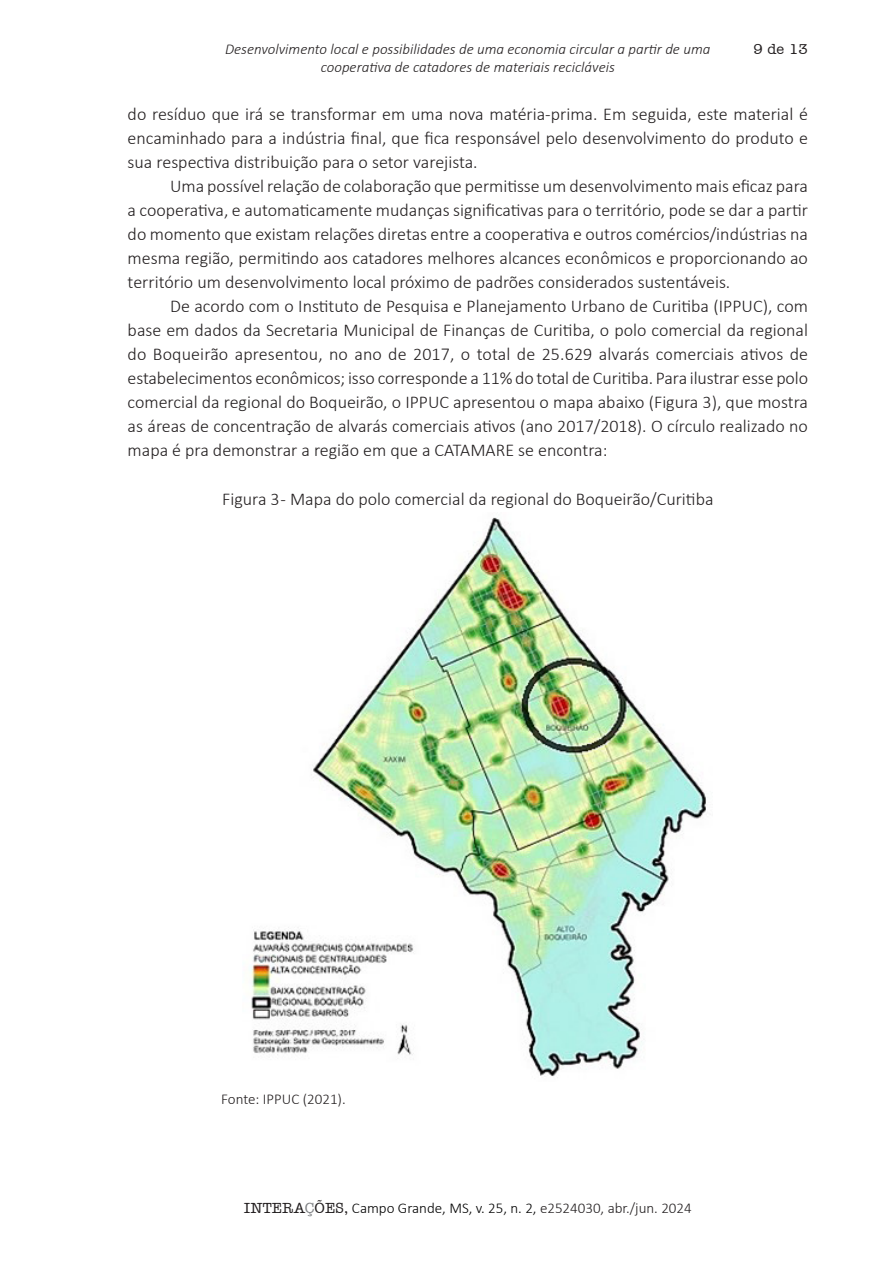
<style>
.page{position:relative;width:893px;height:1263px;background:#fff}
.page>*{position:absolute;margin:0;border:0;box-sizing:border-box;transform-origin:0 0}
.Corpo_do_texto{font:300 18px/24px "Calibri";color:#231f20;text-align:justify}
.Tabela_figura{font:300 18px "Calibri";color:#231f20}
.t1{font:italic 300 15px "Calibri";color:#231f20}
.t2{font:300 15px "Calibri";color:#000}
.Legenda{font:300 15px "Calibri";color:#231f20}
.t3{font:500 15px "Amer Typewriter IT Cby BT";color:#231f20}
.s1{font-family:"Amer Typewriter IT Cby BT";font-weight:500;color:#231f20}
.s2{font-family:"Amer Typewriter IT Cby BT";font-weight:500;color:#808285}
.s3{color:#231f20}
</style>
<div class="page">
<img style="left:250px;top:517px;width:456px;height:560px">
<p class="t1" style="left:225px;top:40px;width:487px">Desenvolvimento local e possibilidades de uma economia circular a partir de uma</p>
<p class="t3" style="left:798px;top:40px;width:11px">9</p>
<p class="t1" style="left:321px;top:58px;width:296px">cooperativa de catadores de materiais recicláveis</p>
<p class="t3" style="left:753px;top:40px;width:56px">9 de 13</p>
<p class="Corpo_do_texto" style="left:128px;top:102px;width:682px">do resíduo que irá se transformar em uma nova matéria-prima. Em seguida, este material é encaminhado para a indústria final, que fica responsável pelo desenvolvimento do produto e sua respectiva distribuição para o setor varejista.</p>
<p class="Corpo_do_texto" style="left:128px;top:174px;width:682px;text-indent:43px">Uma possível relação de colaboração que permitisse um desenvolvimento mais eficaz para a cooperativa, e automaticamente mudanças significativas para o território, pode se dar a partir do momento que existam relações diretas entre a cooperativa e outros comércios/indústrias na mesma região, permitindo aos catadores melhores alcances econômicos e proporcionando ao território um desenvolvimento local próximo de padrões considerados sustentáveis.</p>
<p class="Corpo_do_texto" style="left:128px;top:294px;width:682px;text-indent:43px">De acordo com o Instituto de Pesquisa e Planejamento Urbano de Curitiba (IPPUC), com base em dados da Secretaria Municipal de Finanças de Curitiba, o polo comercial da regional do Boqueirão apresentou, no ano de 2017, o total de 25.629 alvarás comerciais ativos de estabelecimentos econômicos; isso corresponde a 11% do total de Curitiba. Para ilustrar esse polo comercial da regional do Boqueirão, o IPPUC apresentou o mapa abaixo (Figura 3), que mostra as áreas de concentração de alvarás comerciais ativos (ano 2017/2018). O círculo realizado no mapa é pra demonstrar a região em que a CATAMARE se encontra:</p>
<p class="Tabela_figura" style="left:222px;top:488px;width:493px">Figura 3 - Mapa do polo comercial da regional do Boqueirão/Curitiba</p>
<p class="Legenda" style="left:221px;top:1089px;width:126px">Fonte: IPPUC (2021).</p>
<p class="t2" style="left:244px;top:1198px;width:449px"><span class="s1">INTERA</span><span class="s2">Ç</span><span class="s1">ÕES,</span> Campo Grande, MS, v. 25, n. 2, <span class="s3">e2524030, abr./jun. 2024</span></p>
</div>
